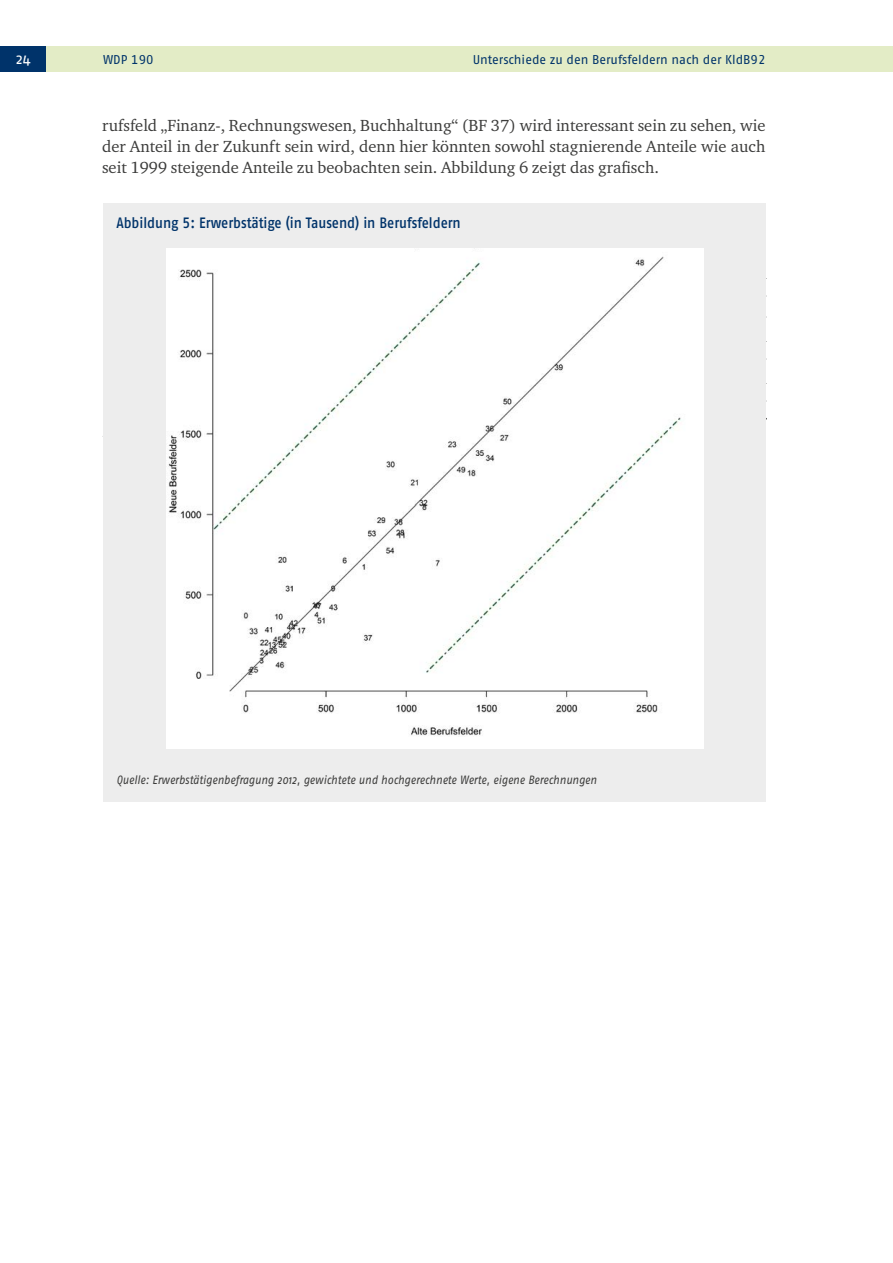
<style>
.page{position:relative;width:893px;height:1263px;background:#fff}
.page>*{position:absolute;margin:0;border:0;box-sizing:border-box;transform-origin:0 0}
.id226{font:16.5px/21px "Charter ITC Pro";color:#3c3c3b;text-align:justify}
.t1{font:500 15px "Fago Pro";letter-spacing:-.005em;color:#00336a;scale:.9 1}
.t2{font:15px "Fago Pro";color:#fff}
.t3{font:12.75px "Fago Pro";color:#00336a}
.t4{font:italic 12px "Fago Pro";letter-spacing:-.005em;color:#3c3c3b;scale:.9 1}
</style>
<div class="page">
<div style="left:46px;top:46px;width:847px;height:26px;background:#e3ecc6"></div>
<div style="left:0;top:46px;width:46px;height:26px;background:#00336a"></div>
<div style="left:104px;top:203px;width:662px;height:578px;background:#ededed"></div>
<div style="left:167px;top:248px;width:537px;height:500px;background:#fff"></div>
<div style="left:104px;top:762px;width:662px;height:39px;background:#ededed"></div>
<p class="t2" style="left:16px;top:50px;width:16px">24</p>
<p class="t3" style="left:103px;top:52px;width:52px">WDP 190</p>
<p class="t3" style="left:473px;top:52px;width:294px">Unterschiede zu den Berufsfeldern nach der KldB92</p>
<p class="id226" style="left:102px;top:115px;width:665px">rufsfeld „Finanz-, Rechnungswesen, Buchhaltung“ (BF 37) wird interessant sein zu sehen, wie der Anteil in der Zukunft sein wird, denn hier könnten sowohl stagnierende Anteile wie auch seit 1999 steigende Anteile zu beobachten sein. Abbildung 6 zeigt das grafisch.</p>
<p class="t1" style="left:116px;top:214px;width:384px">Abbildung 5: Erwerbstätige (in Tausend) in Berufsfeldern</p>
<p class="t4" style="left:116px;top:773px;width:535px">Quelle: Erwerbstätigenbefragung 2012, gewichtete und hochgerechnete Werte, eigene Berechnungen</p>
</div>
